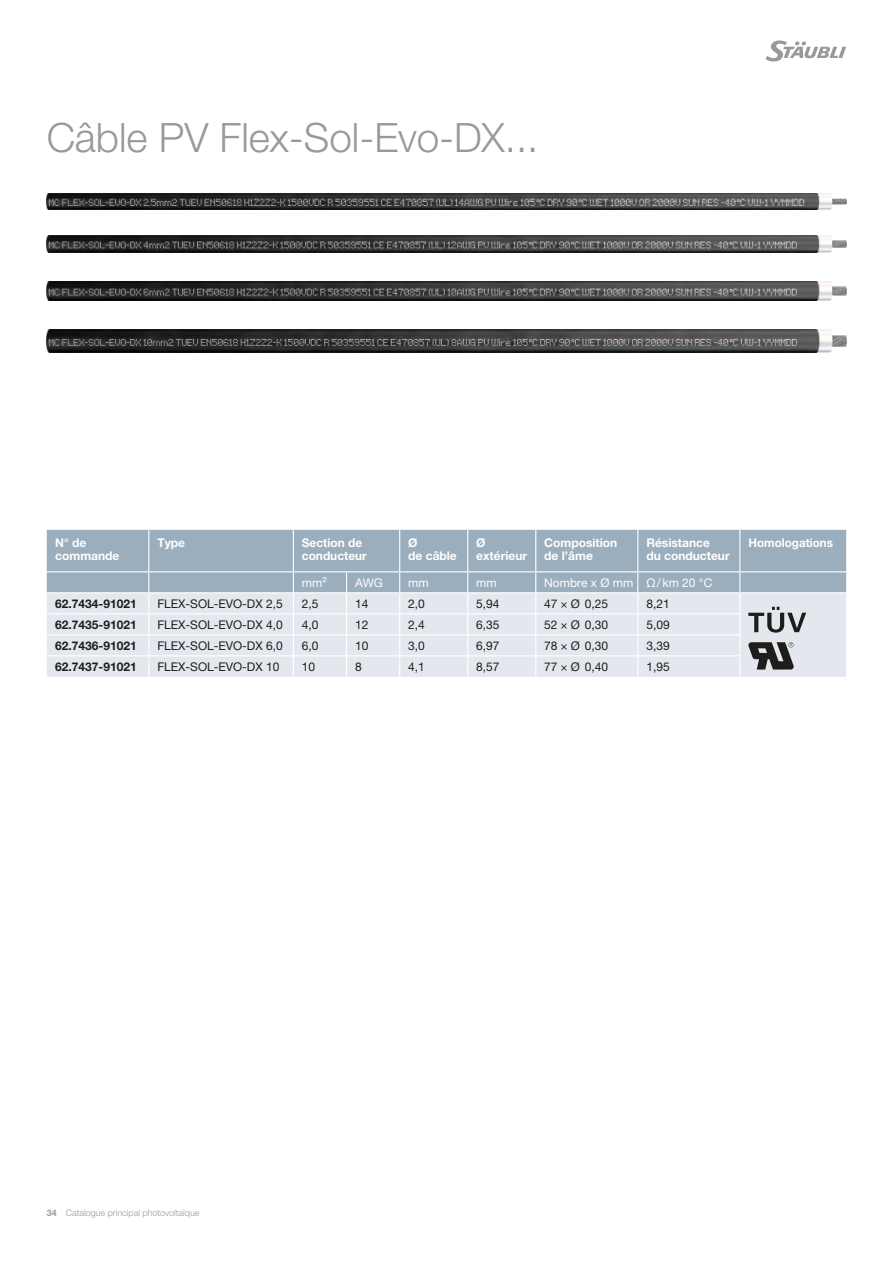
<style>
.page{position:relative;width:893px;height:1263px;background:#fff}
.page>*{position:absolute;margin:0;border:0;box-sizing:border-box;transform-origin:0 0}
.Headline_Innen_FR{font:300 40.5px "Helvetica Neue LTW1 G";color:#979a9c}
.Table_Body_neutral{font:12px "Helvetica Neue LTW1 G";color:#1d1d1b}
.Table_Header_blue_ne{font:700 12px/13.5px "Helvetica Neue LTW1 G";color:#fff}
.Table_Body_neutral-2{font:700 12px "Helvetica Neue LTW1 G";color:#1d1d1b}
.Table_Header_blue_ne-2{font:12px "Helvetica Neue LTW1 G";color:#fff}
.t1{font:300 9px "Helvetica Neue LTW1 G";color:#979a9c}
.s1{font-weight:700}
</style>
<div class="page">
<svg style="left:765px;top:40px;width:81px;height:22px"></svg>
<img style="left:47px;top:194px;width:799px;height:16px">
<img style="left:47px;top:236px;width:799px;height:17px">
<img style="left:47px;top:281px;width:799px;height:19px">
<img style="left:47px;top:330px;width:799px;height:23px">
<div style="left:47px;top:530px;width:799px;height:62px;background:#9baebe"></div>
<div style="left:47px;top:593px;width:590px;height:84px;background:#e4e8ee"></div>
<hr style="left:148px;top:530px;width:1px;height:41px;background:#fff">
<hr style="left:293px;top:530px;width:1px;height:41px;background:#fff">
<hr style="left:399px;top:530px;width:1px;height:41px;background:#fff">
<hr style="left:467px;top:530px;width:1px;height:41px;background:#fff">
<hr style="left:535px;top:530px;width:1px;height:41px;background:#fff">
<hr style="left:47px;top:613px;width:102px;height:1px;background:#fff">
<hr style="left:149px;top:613px;width:144px;height:1px;background:#fff">
<hr style="left:293px;top:613px;width:54px;height:1px;background:#fff">
<hr style="left:347px;top:613px;width:53px;height:1px;background:#fff">
<hr style="left:400px;top:613px;width:68px;height:1px;background:#fff">
<hr style="left:468px;top:613px;width:68px;height:1px;background:#fff">
<hr style="left:536px;top:613px;width:102px;height:1px;background:#fff">
<hr style="left:47px;top:634px;width:102px;height:1px;background:#fff">
<hr style="left:149px;top:634px;width:144px;height:1px;background:#fff">
<hr style="left:293px;top:634px;width:54px;height:1px;background:#fff">
<hr style="left:347px;top:634px;width:53px;height:1px;background:#fff">
<hr style="left:400px;top:634px;width:68px;height:1px;background:#fff">
<hr style="left:468px;top:634px;width:68px;height:1px;background:#fff">
<hr style="left:536px;top:634px;width:102px;height:1px;background:#fff">
<hr style="left:47px;top:655px;width:102px;height:1px;background:#fff">
<hr style="left:149px;top:655px;width:144px;height:1px;background:#fff">
<svg style="left:148px;top:572px;width:1px;height:105px"></svg>
<hr style="left:293px;top:655px;width:54px;height:1px;background:#fff">
<svg style="left:293px;top:572px;width:1px;height:105px"></svg>
<hr style="left:347px;top:655px;width:53px;height:1px;background:#fff">
<svg style="left:346px;top:572px;width:1px;height:105px"></svg>
<hr style="left:400px;top:655px;width:68px;height:1px;background:#fff">
<svg style="left:399px;top:572px;width:1px;height:105px"></svg>
<hr style="left:468px;top:655px;width:68px;height:1px;background:#fff">
<svg style="left:467px;top:572px;width:1px;height:105px"></svg>
<hr style="left:536px;top:655px;width:102px;height:1px;background:#fff">
<svg style="left:535px;top:572px;width:1px;height:105px"></svg>
<hr style="left:47px;top:571px;width:102px;height:1px;background:#fff">
<hr style="left:149px;top:571px;width:144px;height:1px;background:#fff">
<hr style="left:293px;top:571px;width:54px;height:1px;background:#fff">
<hr style="left:347px;top:571px;width:53px;height:1px;background:#fff">
<hr style="left:400px;top:571px;width:68px;height:1px;background:#fff">
<hr style="left:468px;top:571px;width:68px;height:1px;background:#fff">
<hr style="left:536px;top:571px;width:101px;height:1px;background:#fff">
<hr style="left:638px;top:571px;width:101px;height:1px;background:#fff">
<hr style="left:740px;top:571px;width:106px;height:1px;background:#fff">
<hr style="left:47px;top:592px;width:102px;height:1px;background:#fff">
<hr style="left:293px;top:592px;width:54px;height:1px;background:#fff">
<hr style="left:347px;top:592px;width:53px;height:1px;background:#fff">
<hr style="left:400px;top:592px;width:68px;height:1px;background:#fff">
<hr style="left:468px;top:592px;width:68px;height:1px;background:#fff">
<hr style="left:637px;top:530px;width:1px;height:42px;background:#fff">
<hr style="left:739px;top:530px;width:1px;height:42px;background:#fff">
<svg style="left:637px;top:572px;width:209px;height:105px;background:#cbd2d9"></svg>
<p class="Headline_Innen_FR" style="left:47px;top:113px;width:493px">Câble PV Flex-Sol-Evo-DX...</p>
<p class="Table_Header_blue_ne" style="left:55px;top:536px;width:66px">N° de commande</p>
<p class="Table_Header_blue_ne" style="left:157px;top:536px;width:29px">Type</p>
<p class="Table_Header_blue_ne" style="left:302px;top:536px;width:66px">Section de conducteur</p>
<p class="Table_Header_blue_ne" style="left:408px;top:536px;width:50px">Ø<br>de câble</p>
<p class="Table_Header_blue_ne" style="left:476px;top:536px;width:52px">Ø extérieur</p>
<p class="Table_Header_blue_ne" style="left:544px;top:536px;width:75px">Composition de l’âme</p>
<p class="Table_Header_blue_ne" style="left:646px;top:536px;width:85px">Résistance<br>du conducteur</p>
<p class="Table_Header_blue_ne" style="left:748px;top:536px;width:86px">Homologations</p>
<p class="Table_Header_blue_ne-2" style="left:302px;top:575px;width:26px">mm²</p>
<p class="Table_Header_blue_ne-2" style="left:355px;top:575px;width:29px">AWG</p>
<p class="Table_Header_blue_ne-2" style="left:408px;top:575px;width:22px">mm</p>
<p class="Table_Header_blue_ne-2" style="left:476px;top:575px;width:22px">mm</p>
<p class="Table_Header_blue_ne-2" style="left:544px;top:575px;width:91px">Nombre x Ø mm</p>
<p class="Table_Header_blue_ne-2" style="left:646px;top:575px;width:68px">Ω/km 20 °C</p>
<p class="Table_Body_neutral-2" style="left:55px;top:596px;width:83px">62.7434-91021</p>
<p class="Table_Body_neutral" style="left:157px;top:596px;width:127px">FLEX-SOL-EVO-DX 2,5</p>
<p class="Table_Body_neutral" style="left:302px;top:596px;width:18px">2,5</p>
<p class="Table_Body_neutral" style="left:355px;top:596px;width:15px">14</p>
<p class="Table_Body_neutral" style="left:408px;top:596px;width:18px">2,0</p>
<p class="Table_Body_neutral" style="left:476px;top:596px;width:25px">5,94</p>
<p class="Table_Body_neutral" style="left:544px;top:596px;width:65px">47 × Ø 0,25</p>
<p class="Table_Body_neutral" style="left:646px;top:596px;width:25px">8,21</p>
<p class="Table_Body_neutral-2" style="left:55px;top:617px;width:83px">62.7435-91021</p>
<p class="Table_Body_neutral" style="left:157px;top:617px;width:127px">FLEX-SOL-EVO-DX 4,0</p>
<p class="Table_Body_neutral" style="left:302px;top:617px;width:18px">4,0</p>
<p class="Table_Body_neutral" style="left:355px;top:617px;width:15px">12</p>
<p class="Table_Body_neutral" style="left:408px;top:617px;width:18px">2,4</p>
<p class="Table_Body_neutral" style="left:476px;top:617px;width:25px">6,35</p>
<p class="Table_Body_neutral" style="left:544px;top:617px;width:65px">52 × Ø 0,30</p>
<p class="Table_Body_neutral" style="left:646px;top:617px;width:25px">5,09</p>
<p class="Table_Body_neutral-2" style="left:55px;top:638px;width:83px">62.7436-91021</p>
<p class="Table_Body_neutral" style="left:157px;top:638px;width:127px">FLEX-SOL-EVO-DX 6,0</p>
<p class="Table_Body_neutral" style="left:302px;top:638px;width:18px">6,0</p>
<p class="Table_Body_neutral" style="left:355px;top:638px;width:15px">10</p>
<p class="Table_Body_neutral" style="left:408px;top:638px;width:18px">3,0</p>
<p class="Table_Body_neutral" style="left:476px;top:638px;width:25px">6,97</p>
<p class="Table_Body_neutral" style="left:544px;top:638px;width:65px">78 × Ø 0,30</p>
<p class="Table_Body_neutral" style="left:646px;top:638px;width:25px">3,39</p>
<p class="Table_Body_neutral-2" style="left:55px;top:659px;width:83px">62.7437-91021</p>
<p class="Table_Body_neutral" style="left:157px;top:659px;width:124px">FLEX-SOL-EVO-DX 10</p>
<p class="Table_Body_neutral" style="left:302px;top:659px;width:15px">10</p>
<p class="Table_Body_neutral" style="left:355px;top:659px;width:8px">8</p>
<p class="Table_Body_neutral" style="left:408px;top:659px;width:18px">4,1</p>
<p class="Table_Body_neutral" style="left:476px;top:659px;width:25px">8,57</p>
<p class="Table_Body_neutral" style="left:544px;top:659px;width:65px">77 × Ø 0,40</p>
<p class="Table_Body_neutral" style="left:646px;top:659px;width:25px">1,95</p>
<p class="t1" style="left:47px;top:1207px;width:154px"><span class="s1">34</span> Catalogue principal photovoltaïque</p>
</div>
